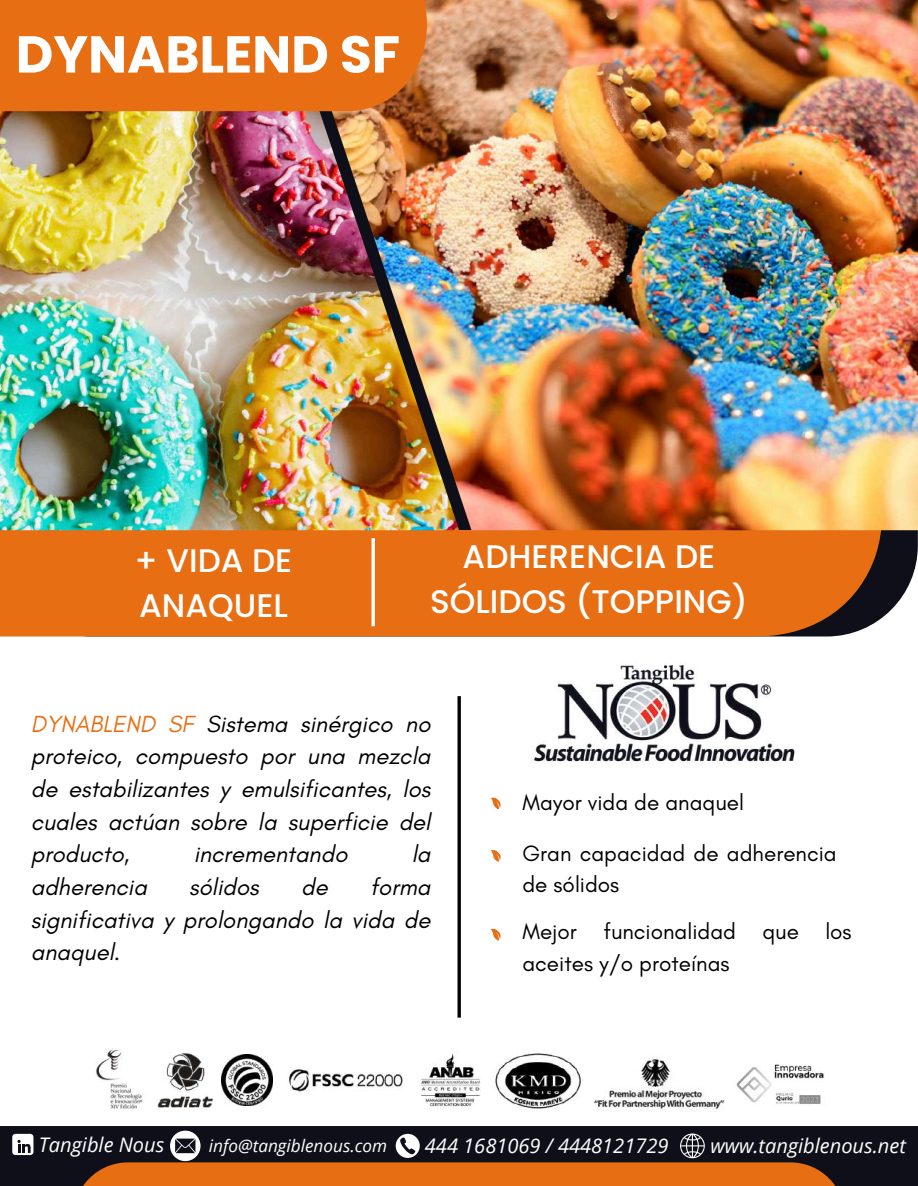
<style>
.page{position:relative;width:918px;height:1186px;background:#fff}
.page>*{position:absolute;margin:0;border:0;box-sizing:border-box;transform-origin:0 0}
.t1{font:700 51.9px "Poppins";color:#fff}
.t2{font:500 32.7px/45px "Poppins";color:#fff}
.t3{font:italic 23.85px/32.7px "Glacial Indifference";color:#000;text-align:justify}
.t4{font:22.5px/31.5px "Glacial Indifference";color:#000}
.t5{font:italic 20.1px "Open Sans";color:#fff}
.t6{font:italic 17.25px "Open Sans";color:#fff}
.s1{color:#e86e13}
</style>
<div class="page">
<div style="left:0;top:530px;width:882px;height:106px;background:#e86e13"></div>
<img style="left:459px;top:0;width:459px;height:530px">
<img style="left:0;top:0;width:459px;height:530px">
<div style="left:0;top:0;width:427px;height:111px;background:#e86e13"></div>
<img style="left:532px;top:662px;width:264px;height:101px">
<hr style="left:458px;top:696px;width:3px;height:321px;background:#000">
<svg style="left:491px;top:797px;width:10px;height:13px"></svg>
<svg style="left:491px;top:850px;width:10px;height:12px"></svg>
<svg style="left:491px;top:928px;width:10px;height:13px"></svg>
<div style="left:0;top:1126px;width:918px;height:60px;background:#0e0f19"></div>
<div style="left:73px;top:1162px;width:772px;height:24px;background:#e86e13"></div>
<img style="left:96px;top:1048px;width:47px;height:61px">
<img style="left:158px;top:1053px;width:55px;height:55px">
<img style="left:594px;top:1057px;width:131px;height:54px">
<img style="left:420px;top:1053px;width:61px;height:55px">
<img style="left:289px;top:1068px;width:114px;height:24px">
<img style="left:222px;top:1054px;width:51px;height:51px">
<img style="left:736px;top:1064px;width:89px;height:40px">
<img style="left:495px;top:1053px;width:86px;height:56px">
<div style="left:12px;top:1134px;width:21px;height:21px;background:#fff;border-radius:3px"></div>
<svg style="left:17px;top:1140px;width:14px;height:13px"></svg>
<svg style="left:396px;top:1134px;width:24px;height:24px"></svg>
<svg style="left:680px;top:1133px;width:25px;height:25px"></svg>
<svg style="left:170px;top:1130px;width:31px;height:31px"></svg>
<hr style="left:372px;top:538px;width:3px;height:88px;background:#fff">
<h1 class="t1" style="left:16px;top:18px;width:386px">DYNABLEND SF</h1>
<h2 class="t2" style="left:135px;top:538px;width:159px">+ VIDA DE<br>ANAQUEL</h2>
<h2 class="t2" style="left:430px;top:533px;width:319px;text-align:center">ADHERENCIA DE<br>SÓLIDOS (TOPPING)</h2>
<p class="t3" style="left:31px;top:707px;width:401px"><span class="s1">DYNABLEND SF</span> Sistema sinérgico no proteico, compuesto por una mezcla de estabilizantes y emulsificantes, los cuales actúan sobre la superficie del producto,</p>
<p class="t3" style="left:194px;top:838px;width:155px">incrementando</p>
<p class="t3" style="left:412px;top:838px;width:20px">la</p>
<p class="t3" style="left:31px;top:870px;width:401px;text-indent:339px">forma significativa y prolongando la vida de anaquel.</p>
<p class="t3" style="left:31px;top:870px;width:118px">adherencia</p>
<p class="t3" style="left:189px;top:870px;width:71px">sólidos</p>
<p class="t3" style="left:301px;top:870px;width:28px">de</p>
<p class="t4" style="left:522px;top:787px;width:223px">Mayor vida de anaquel</p>
<p class="t4" style="left:522px;top:837px;width:316px">Gran capacidad de adherencia de sólidos</p>
<p class="t4" style="left:522px;top:916px;width:331px">Mejor funcionalidad que los aceites y/o proteínas</p>
<p class="t5" style="left:39px;top:1130px;width:127px">Tangible Nous</p>
<p class="t6" style="left:209px;top:1133px;width:180px">info@tangiblenous.com</p>
<p class="t5" style="left:425px;top:1131px;width:245px">444 1681069 / 4448121729</p>
<p class="t5" style="left:710px;top:1131px;width:197px">www.tangiblenous.net</p>
</div>
